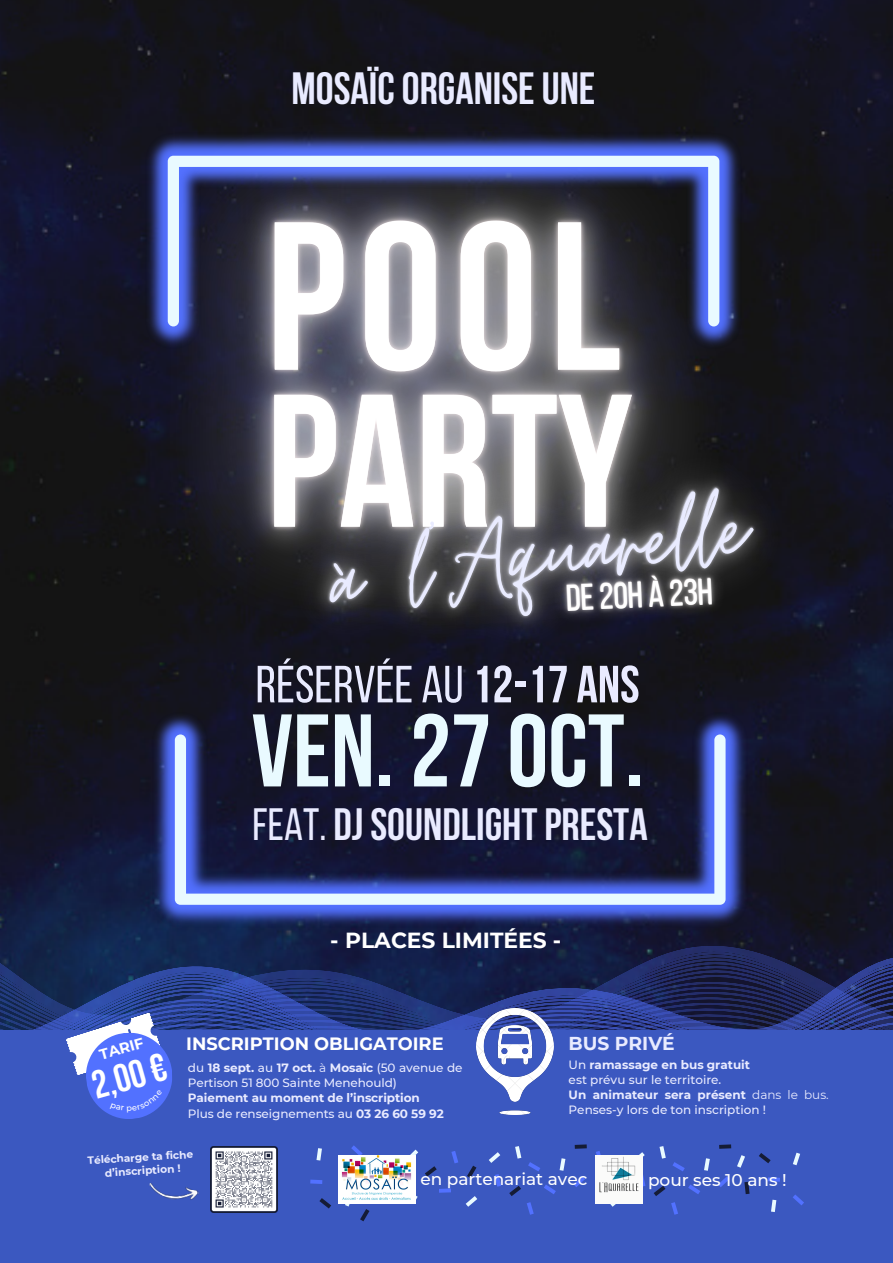
<style>
.page{position:relative;width:893px;height:1263px;background:#fff}
.page>*{position:absolute;margin:0;border:0;box-sizing:border-box;transform-origin:0 0}
.t1{font:121.27px "Moon Time";color:#e9ebff}
.t2{font:700 102.9px "Bebas Neue";color:#e9faff}
.t3{font:52.2px "Bebas Neue";color:#e9ebff}
.t4{font:700 45.15px "Bebas Neue";color:#e9ebff}
.t5{font:700 45px "Bebas Neue";color:#e9ebff}
.t6{font:700 39.3px "Bebas Neue";color:#fff}
.t7{font:36.53px "Bebas Neue";color:#fff}
.t8{font:700 21.83px "Montserrat";color:#fff}
.t9{font:700 18.67px "Montserrat";color:#e9ebff}
.t10{font:700 17.77px "Montserrat";color:#fff}
.t11{font:500 16.95px "Montserrat";color:#fff}
.t12{font:700 14.7px "Montserrat";color:#fff}
.t13{font:500 12px/15.1px "Montserrat";letter-spacing:-.005em;color:#e9ebff}
.t14{font:700 12px "Montserrat";letter-spacing:-.005em;color:#e9ebff}
.t15{font:700 10.57px "Montserrat";color:#e9ebff}
.t16{font:700 10.5px "Montserrat";color:#e9ebff}
.s1{font-weight:700}
.s2{font-weight:400}
.s3{font-weight:500}
</style>
<div class="page">
<img style="left:0;top:0;width:893px;height:933px">
<svg style="left:0;top:933px;width:893px;height:21px"></svg>
<svg style="left:0;top:954px;width:893px;height:76px"></svg>
<div style="left:0;top:1030px;width:893px;height:233px;background:#3b58c0"></div>
<svg style="left:467px;top:1165px;width:9px;height:13px"></svg>
<svg style="left:410px;top:1149px;width:8px;height:12px"></svg>
<svg style="left:415px;top:1190px;width:3px;height:10px"></svg>
<svg style="left:345px;top:1203px;width:8px;height:3px"></svg>
<svg style="left:360px;top:1209px;width:9px;height:12px"></svg>
<svg style="left:439px;top:1188px;width:12px;height:5px"></svg>
<svg style="left:451px;top:1151px;width:7px;height:12px"></svg>
<svg style="left:466px;top:1196px;width:11px;height:11px"></svg>
<svg style="left:319px;top:1198px;width:12px;height:10px"></svg>
<svg style="left:425px;top:1166px;width:12px;height:10px"></svg>
<svg style="left:316px;top:1148px;width:6px;height:12px"></svg>
<svg style="left:310px;top:1179px;width:12px;height:5px"></svg>
<svg style="left:351px;top:1145px;width:11px;height:10px"></svg>
<svg style="left:495px;top:1174px;width:6px;height:12px"></svg>
<svg style="left:544px;top:1185px;width:12px;height:9px"></svg>
<svg style="left:515px;top:1146px;width:6px;height:12px"></svg>
<svg style="left:574px;top:1176px;width:11px;height:11px"></svg>
<svg style="left:559px;top:1158px;width:6px;height:13px"></svg>
<svg style="left:528px;top:1162px;width:12px;height:9px"></svg>
<svg style="left:575px;top:1144px;width:12px;height:5px"></svg>
<svg style="left:527px;top:1202px;width:7px;height:13px"></svg>
<svg style="left:489px;top:1152px;width:11px;height:11px"></svg>
<svg style="left:509px;top:1186px;width:12px;height:10px"></svg>
<svg style="left:596px;top:1151px;width:5px;height:4px"></svg>
<svg style="left:610px;top:1203px;width:12px;height:4px"></svg>
<svg style="left:643px;top:1175px;width:2px;height:11px"></svg>
<svg style="left:688px;top:1184px;width:12px;height:10px"></svg>
<svg style="left:659px;top:1146px;width:7px;height:12px"></svg>
<svg style="left:744px;top:1182px;width:5px;height:12px"></svg>
<svg style="left:718px;top:1176px;width:11px;height:11px"></svg>
<svg style="left:704px;top:1158px;width:6px;height:13px"></svg>
<svg style="left:672px;top:1162px;width:13px;height:9px"></svg>
<svg style="left:737px;top:1155px;width:8px;height:13px"></svg>
<svg style="left:719px;top:1144px;width:12px;height:5px"></svg>
<svg style="left:793px;top:1153px;width:7px;height:12px"></svg>
<svg style="left:671px;top:1202px;width:7px;height:13px"></svg>
<svg style="left:639px;top:1152px;width:6px;height:5px"></svg>
<svg style="left:759px;top:1153px;width:11px;height:10px"></svg>
<svg style="left:653px;top:1186px;width:12px;height:10px"></svg>
<svg style="left:771px;top:1200px;width:5px;height:12px"></svg>
<svg style="left:768px;top:1177px;width:12px;height:5px"></svg>
<svg style="left:793px;top:1194px;width:11px;height:11px"></svg>
<img style="left:477px;top:1008px;width:77px;height:107px">
<img style="left:339px;top:1155px;width:76px;height:48px">
<img style="left:595px;top:1155px;width:48px;height:48px">
<img style="left:148px;top:750px;width:604px;height:182px">
<svg style="left:175px;top:750px;width:550px;height:155px;fill:#141535"></svg>
<img style="left:149px;top:1183px;width:50px;height:17px">
<img style="left:211px;top:1146px;width:66px;height:66px">
<img style="left:90px;top:37px;width:721px;height:713px">
<img style="left:203px;top:338px;width:676px;height:438px">
<img style="left:533px;top:540px;width:214px;height:112px">
<svg style="left:65px;top:1012px;width:109px;height:107px"></svg>
<p class="t5" style="left:292px;top:70px;width:305px">MOSAÏCORGANISEUNE</p>
<p class="t1" style="left:320px;top:511px;width:422px;rotate:-8deg">à l'Aquarelle</p>
<p class="t7" style="left:565px;top:584px;width:148px;rotate:-3deg">DE20H À 23H</p>
<p class="t3" style="left:256px;top:663px;width:385px">RÉSERVÉE AU <span class="s1">12-17 ANS</span></p>
<p class="t2" style="left:252px;top:709px;width:393px">VEN. 27OCT.</p>
<p class="t4" style="left:252px;top:806px;width:397px"><span class="s2">FEAT.</span> DJSOUNDLIGHTPRESTA</p>
<p class="t8" style="left:330px;top:927px;width:233px">- PLACES LIMITÉES -</p>
<p class="t12" style="left:97px;top:1046px;width:47px;rotate:-16deg">TARIF</p>
<p class="t6" style="left:88px;top:1071px;width:77px;rotate:-16deg">2,00€</p>
<p class="t10" style="left:186px;top:1033px;width:259px">INSCRIPTION OBLIGATOIRE</p>
<p class="t13" style="left:188px;top:1060px;width:276px">du <span class="s1">18 sept.</span> au <span class="s1">17 oct.</span> <span class="s2">à</span> <span class="s1">Mosaïc</span> (50 avenue de<br>Pertison 51 800 Sainte Menehould)</p>
<p class="t14" style="left:188px;top:1091px;width:233px">Paiement au moment de l’inscription</p>
<p class="t13" style="left:188px;top:1106px;width:257px">Plus de renseignements au <span class="s1">03 26 60 59 92</span></p>
<p class="t9" style="left:568px;top:1032px;width:108px">BUS PRIVÉ</p>
<p class="t14" style="left:568px;top:1057px;width:183px"><span class="s3">Un</span> ramassage en bus gratuit</p>
<p class="t13" style="left:568px;top:1072px;width:154px">est prévu sur le territoire.</p>
<p class="t13" style="left:568px;top:1087px;width:262px"><span class="s1">Un animateur sera présent</span> <span class="s2">dans le bus.<br></span>Penses-y lors de ton inscription !</p>
<p class="t16" style="left:87px;top:1154px;width:107px;rotate:-4deg">Télécharge ta fiche</p>
<p class="t15" style="left:104px;top:1167px;width:77px;rotate:-4deg">d’inscription !</p>
<p class="t11" style="left:420px;top:1169px;width:168px">en partenariat avec</p>
<p class="t11" style="left:648px;top:1169px;width:140px">pour ses 10 ans !</p>
</div>
